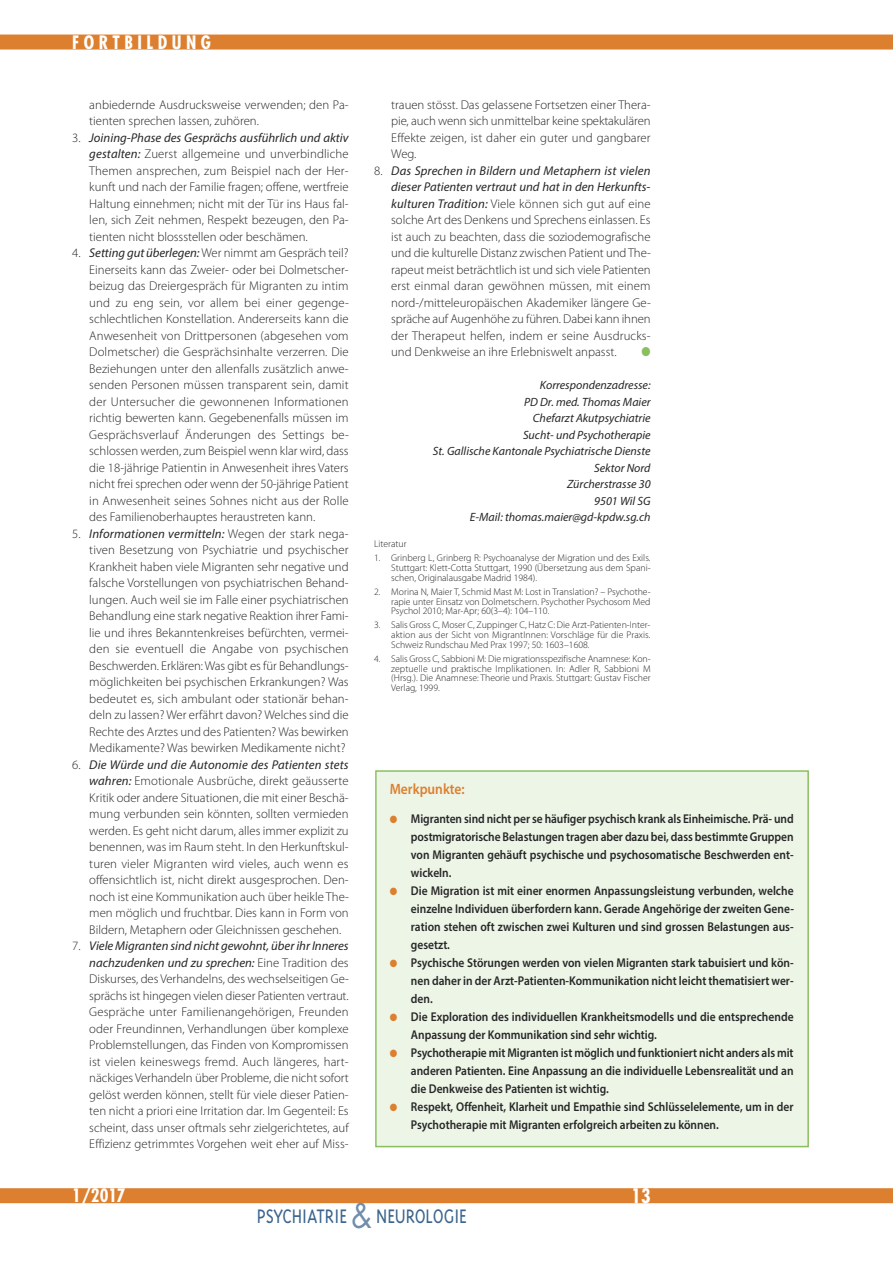
<style>
.page{position:relative;width:893px;height:1263px;background:#fff}
.page>*{position:absolute;margin:0;border:0;box-sizing:border-box;transform-origin:0 0}
.t1{font:300 22.5px "Triplex";color:#3b648e;scale:.88 1}
.t2{font:700 condensed 19.5px "Futura";color:#fff}
.t3{font:700 condensed 18px "Futura";letter-spacing:.25em;color:#fff}
.t4{font:600 15px "Myriad Pro";color:#dc7f2f;scale:.9 1}
.t5{font:300 12.75px/16.5px "Myriad Pro";color:#272627;text-align:justify}
.t6{font:600 12.75px/18px "Myriad Pro";color:#272627;text-align:justify;scale:.9 1}
.t7{font:12.75px "Zapf Dingbats";color:#8abf5f;scale:.9 1}
.t8{font:italic 12px/16.5px "Myriad Pro";color:#272627;text-align:right}
.t9{font:300 9.75px/9.8px "Myriad Pro";color:#272627;text-align:justify}
.s1{font-weight:400;font-style:italic}
.s2{color:#dc7f2f}
.s3{font-family:"Futura";font-weight:400;font-size:33px;color:#6f8dac}
</style>
<div class="page">
<div style="left:0;top:1188px;width:893px;height:15px;background:#dc7f2f"></div>
<div style="left:0;top:35px;width:893px;height:15px;background:#dc7f2f"></div>
<div style="left:377px;top:772px;width:430px;height:374px;background:#edf5e7"></div>
<div style="left:375px;top:770px;width:434px;height:377px;border:2px solid #8abf5f"></div>
<h3 class="t3" style="left:72px;top:34px;width:140px">FORTBILDUNG</h3>
<p class="t5" style="left:89px;top:97px;width:261px">anbiedernde Ausdrucksweise verwenden; den Pa&shy;tienten sprechen lassen, zuhören.</p>
<p class="t5" style="left:89px;top:130px;width:261px;text-indent:-17px">3. <span class="s1">Joining-Phase des Gesprächs ausführlich und aktiv gestalten:</span> Zuerst allgemeine und unverbindliche Themen ansprechen, zum Beispiel nach der Her&shy;kunft und nach der Familie fragen; offene, wertfreie Haltung einnehmen; nicht mit der Tür ins Haus fal&shy;len, sich Zeit nehmen, Respekt bezeugen, den Pa&shy;tienten nicht blossstellen oder beschämen.</p>
<p class="t5" style="left:89px;top:245px;width:261px;text-indent:-17px">4. <span class="s1">Setting gut überlegen:</span> Wer nimmt am Gespräch teil?<br>Einerseits kann das Zweier- oder bei Dolmetscher&shy;beizug das Dreiergespräch für Migranten zu intim und zu eng sein, vor allem bei einer gegenge&shy;schlechtlichen Konstellation. Andererseits kann die Anwesenheit von Drittpersonen (abgesehen vom Dolmetscher) die Gesprächsinhalte verzerren. Die Beziehungen unter den allenfalls zusätzlich anwe&shy;senden Personen müssen transparent sein, damit der Untersucher die gewonnenen Informationen richtig bewerten kann. Gegebenenfalls müssen im Gesprächsverlauf Änderungen des Settings be&shy;schlossen werden, zum Beispiel wenn klar wird, dass die 18-jährige Patientin in Anwesenheit ihres Vaters nicht frei sprechen oder wenn der 50-jährige Patient in Anwesenheit seines Sohnes nicht aus der Rolle des Familienoberhauptes heraustreten kann.</p>
<p class="t5" style="left:89px;top:526px;width:261px;text-indent:-17px">5. <span class="s1">Informationen vermitteln:</span> Wegen der stark nega&shy;tiven Besetzung von Psychiatrie und psychischer Krankheit haben viele Migranten sehr negative und falsche Vorstellungen von psychiatrischen Behand&shy;lungen. Auch weil sie im Falle einer psychiatrischen Behandlung eine stark negative Reaktion ihrer Fami&shy;lie und ihres Bekanntenkreises befürchten, vermei&shy;den sie eventuell die Angabe von psychischen Beschwerden. Erklären: Was gibt es für Behandlungs&shy;möglichkeiten bei psychischen Erkrankungen? Was bedeutet es, sich ambulant oder stationär behan&shy;deln zu lassen? Wer erfährt davon? Welches sind die Rechte des Arztes und des Patienten? Was bewirken Medikamente? Was bewirken Medikamente nicht?</p>
<p class="t5" style="left:89px;top:757px;width:261px;text-indent:-17px">6. <span class="s1">Die Würde und die Autonomie des Patienten stets wahren:</span> Emotionale Ausbrüche, direkt geäusserte Kritik oder andere Situationen, die mit einer Beschä&shy;mung verbunden sein könnten, sollten vermieden werden. Es geht nicht darum, alles immer explizit zu benennen, was im Raum steht. In den Herkunftskul&shy;turen vieler Migranten wird vieles, auch wenn es offensichtlich ist, nicht direkt ausgesprochen. Den&shy;noch ist eine Kommunikation auch über heikle The&shy;men möglich und fruchtbar. Dies kann in Form von Bildern, Metaphern oder Gleichnissen geschehen.</p>
<p class="t5" style="left:89px;top:939px;width:261px;text-indent:-17px">7. <span class="s1">VieleMigranten sind nicht gewohnt, überihrInneres nachzudenken und zu sprechen:</span> Eine Tradition des Diskurses, des Verhandelns, des wechselseitigen Ge&shy;sprächs ist hingegen vielen dieser Patienten vertraut.<br>Gespräche unter Familienangehörigen, Freunden oder Freundinnen, Verhandlungen über komplexe Problemstellungen, das Finden von Kompromissen ist vielen keineswegs fremd. Auch längeres, hart&shy;näckiges Verhandeln über Probleme, die nicht sofort gelöst werden können, stellt für viele dieser Patien&shy;ten nicht a priori eine Irritation dar. Im Gegenteil: Es scheint, dass unser oftmals sehr zielgerichtetes, auf Effizienz getrimmtes Vorgehen weit eher auf Miss-</p>
<p class="t5" style="left:391px;top:97px;width:261px">trauen stösst. Das gelassene Fortsetzen einer Thera&shy;pie, auch wenn sich unmittelbar keine spektakulären Effekte zeigen, ist daher ein guter und gangbarer Weg.</p>
<p class="t5" style="left:391px;top:163px;width:261px;text-indent:-17px">8. <span class="s1">Das Sprechen in Bildern und Metaphern ist vielen dieser Patienten vertraut und hat in den Herkunfts&shy;kulturen Tradition:</span> Viele können sich gut auf eine solche Art des Denkens und Sprechens einlassen. Es ist auch zu beachten, dass die soziodemografische und die kulturelle Distanz zwischen Patient und The&shy;rapeut meist beträchtlich ist und sich viele Patienten erst einmal daran gewöhnen müssen, mit einem nord-/mitteleuropäischen Akademiker längere Ge&shy;spräche auf Augenhöhe zu führen. Dabei kann ihnen der Therapeut helfen, indem er seine Ausdrucks&shy;und Denkweise an ihre Erlebniswelt anpasst.</p>
<p class="t7" style="left:641px;top:344px;width:12px">●</p>
<p class="t8" style="left:433px;top:378px;width:219px">Korrespondenzadresse:<br>PD Dr. med. Thomas Maier<br>Chefarzt Akutpsychiatrie<br>Sucht- und Psychotherapie<br>St. Gallische Kantonale Psychiatrische Dienste<br>Sektor Nord<br>Zürcherstrasse 30<br>9501 Wil SG<br>E-Mail: thomas.maier@gd-kpdw.sg.ch</p>
<p class="t9" style="left:374px;top:540px;width:34px">Literatur</p>
<p class="t9" style="left:391px;top:554px;width:261px;text-indent:-17px">1. Grinberg L, Grinberg R: Psychoanalyse der Migration und des Exils.<br>Stuttgart: Klett-Cotta Stuttgart, 1990 (Übersetzung aus dem Spani&shy;schen, Originalausgabe Madrid 1984).</p>
<p class="t9" style="left:391px;top:587px;width:261px;text-indent:-17px">2. Morina N, Maier T, Schmid Mast M: Lost in Translation? – Psychothe&shy;rapie unter Einsatz von Dolmetschern. Psychother Psychosom Med Psychol 2010; Mar-Apr; 60(3–4): 104–110.</p>
<p class="t9" style="left:391px;top:621px;width:261px;text-indent:-17px">3. Salis Gross C, Moser C, Zuppinger C, Hatz C: Die Arzt-Patienten-Inter&shy;aktion aus der Sicht von MigrantInnen: Vorschläge für die Praxis.<br>Schweiz Rundschau Med Prax 1997; 50: 1603–1608.</p>
<p class="t9" style="left:391px;top:654px;width:261px;text-indent:-17px">4. Salis Gross C, Sabbioni M: Die migrationsspezifische Anamnese: Kon&shy;zeptuelle und praktische Implikationen. In: Adler R, Sabbioni M (Hrsg.). Die Anamnese: Theorie und Praxis. Stuttgart: Gustav Fischer Verlag, 1999.</p>
<p class="t4" style="left:390px;top:783px;width:85px">Merkpunkte:</p>
<p class="t6" style="left:411px;top:811px;width:427px;text-indent:-21px"><span class="s2">●</span> Migranten sind nicht per se häufiger psychisch krank als Einheimische. Prä- und postmigratorische Belastungen tragen aber dazu bei, dass bestimmte Gruppen von Migranten gehäuft psychische und psychosomatische Beschwerden ent&shy;wickeln.</p>
<p class="t6" style="left:411px;top:883px;width:427px;text-indent:-21px"><span class="s2">●</span> Die Migration ist mit einer enormen Anpassungsleistung verbunden, welche einzelne Individuen überfordern kann. Gerade Angehörige der zweiten Gene&shy;ration stehen oft zwischen zwei Kulturen und sind grossen Belastungen aus&shy;gesetzt.</p>
<p class="t6" style="left:411px;top:955px;width:427px;text-indent:-21px"><span class="s2">●</span> Psychische Störungen werden von vielen Migranten stark tabuisiert und kön&shy;nen daher in der Arzt-Patienten-Kommunikation nicht leicht thematisiert wer&shy;den.</p>
<p class="t6" style="left:411px;top:1009px;width:427px;text-indent:-21px"><span class="s2">●</span> Die Exploration des individuellen Krankheitsmodells und die entsprechende<br>Anpassung der Kommunikation sind sehr wichtig.</p>
<p class="t6" style="left:411px;top:1045px;width:427px;text-indent:-21px"><span class="s2">●</span> Psychotherapie mit Migranten ist möglich und funktioniert nicht anders als mit anderen Patienten. Eine Anpassung an die individuelle Lebensrealität und an die Denkweise des Patienten ist wichtig.</p>
<p class="t6" style="left:411px;top:1099px;width:427px;text-indent:-21px"><span class="s2">●</span> Respekt, Offenheit, Klarheit und Empathie sind Schlüsselelemente, um in der<br>Psychotherapie mit Migranten erfolgreich arbeiten zu können.</p>
<h3 class="t3" style="left:72px;top:1188px;width:55px">1/2017</h3>
<h2 class="t2" style="left:631px;top:1187px;width:21px">13</h2>
<h1 class="t1" style="left:257px;top:1202px;width:240px">PSYCHIATRIE <span class="s3">&amp;</span> NEUROLOGIE</h1>
</div>
